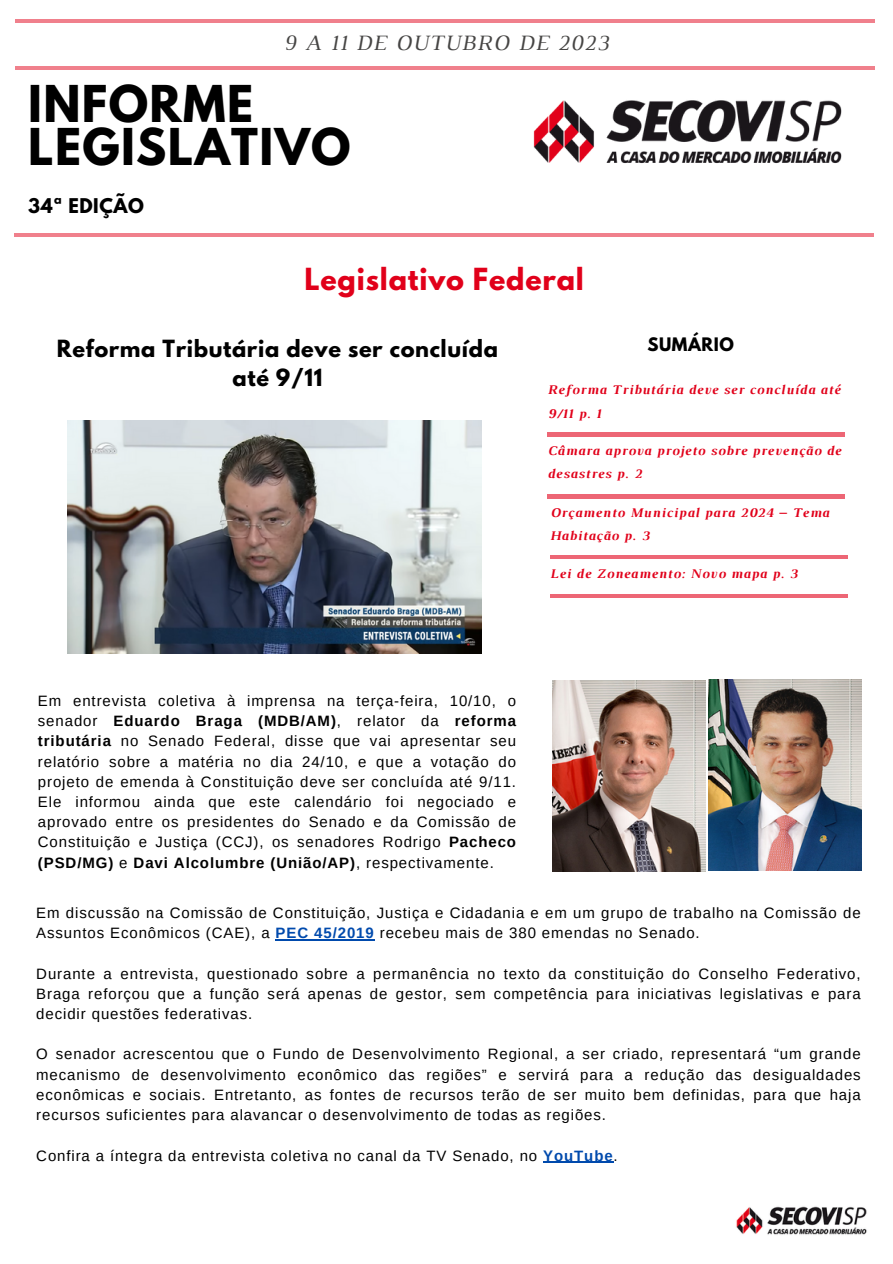
<style>
.page{position:relative;width:893px;height:1264px;background:#fff}
.page>*{position:absolute;margin:0;border:0;box-sizing:border-box;transform-origin:0 0}
.t1{font:700 45px/42.8px "League Spartan";letter-spacing:.03em;color:#000}
.t2{font:700 27px "League Spartan";letter-spacing:.03em;color:#e1001a}
.t3{font:italic 22.35px "Luthier";letter-spacing:.06em;color:#464544}
.t4{font:700 21px/29.2px "League Spartan";letter-spacing:.03em;color:#000;text-align:center}
.t5{font:700 18px "League Spartan";letter-spacing:.03em;color:#000}
.t6{font:700 16.5px "League Spartan";letter-spacing:.03em;color:#000}
.t7{font:15px/20.2px "Arimo";letter-spacing:.06em;color:#000;text-align:justify}
.t8{font:italic 700 13.5px/23.5px "Luthier";letter-spacing:.06em;color:#e1001a}
.s1{font-weight:700}
.s2{font-weight:700;color:#004aad}
</style>
<div class="page">
<hr style="left:15px;top:66px;width:859px;height:4px;background:#f0808c">
<hr style="left:15px;top:19px;width:859px;height:4px;background:#f0808c">
<img style="left:533px;top:100px;width:309px;height:63px">
<hr style="left:14px;top:233px;width:859px;height:4px;background:#f0808c">
<img style="left:736px;top:1206px;width:131px;height:29px">
<hr style="left:549px;top:555px;width:298px;height:3px;background:#e1001a">
<hr style="left:549px;top:594px;width:298px;height:4px;background:#ed6675">
<hr style="left:547px;top:433px;width:298px;height:3px;background:#e1001a">
<hr style="left:547px;top:494px;width:298px;height:4px;background:#ed6675">
<img style="left:68px;top:420px;width:414px;height:233px">
<img style="left:708px;top:679px;width:153px;height:191px">
<img style="left:552px;top:680px;width:153px;height:191px">
<hr style="left:275px;top:939px;width:100px;height:1px;background:#004aad">
<hr style="left:543px;top:1161px;width:70px;height:1px;background:#004aad">
<p class="t3" style="left:283px;top:34px;width:327px">9 A 11 DE OUTUBRO DE 2023</p>
<p class="t1" style="left:28px;top:88px;width:324px">INFORME<br>LEGISLATIVO</p>
<p class="t5" style="left:28px;top:197px;width:117px">34ª EDIÇÃO</p>
<p class="t2" style="left:304px;top:265px;width:281px">Legislativo Federal</p>
<p class="t4" style="left:57px;top:336px;width:442px">Reforma Tributária deve ser concluída até 9/11</p>
<p class="t6" style="left:647px;top:336px;width:88px">SUMÁRIO</p>
<p class="t8" style="left:547px;top:379px;width:294px">Reforma Tributária deve ser concluída até<br>9/11 p. 1</p>
<p class="t8" style="left:547px;top:439px;width:295px">Câmara aprova projeto sobre prevenção de desastres p. 2</p>
<p class="t8" style="left:549px;top:501px;width:280px">Orçamento Municipal para 2024 – Tema<br>Habitação p. 3</p>
<p class="t8" style="left:549px;top:563px;width:249px">Lei de Zoneamento: Novo mapa p. 3</p>
<p class="t7" style="left:38px;top:690px;width:479px">Em entrevista coletiva à imprensa na terça-feira, 10/10, o senador <span class="s1">Eduardo Braga (MDB/AM)</span>, relator da <span class="s1">reforma tributária</span> no Senado Federal, disse que vai apresentar seu relatório sobre a matéria no dia 24/10, e que a votação do projeto de emenda à Constituição deve ser concluída até 9/11.<br>Ele informou ainda que este calendário foi negociado e aprovado entre os presidentes do Senado e da Comissão de Constituição e Justiça (CCJ), os senadores Rodrigo <span class="s1">Pacheco (PSD/MG)</span> e <span class="s1">Davi Alcolumbre (União/AP)</span>, respectivamente.</p>
<p class="t7" style="left:36px;top:902px;width:825px">Em discussão na Comissão de Constituição, Justiça e Cidadania e em um grupo de trabalho na Comissão de<br>Assuntos Econômicos (CAE), a <span class="s2">PEC 45/2019</span> recebeu mais de 380 emendas no Senado.</p>
<p class="t7" style="left:36px;top:963px;width:825px">Durante a entrevista, questionado sobre a permanência no texto da constituição do Conselho Federativo, Braga reforçou que a função será apenas de gestor, sem competência para iniciativas legislativas e para decidir questões federativas.</p>
<p class="t7" style="left:36px;top:1044px;width:825px">O senador acrescentou que o Fundo de Desenvolvimento Regional, a ser criado, representará “um grande mecanismo de desenvolvimento econômico das regiões” e servirá para a redução das desigualdades econômicas e sociais. Entretanto, as fontes de recursos terão de ser muito bem definidas, para que haja recursos suficientes para alavancar o desenvolvimento de todas as regiões.</p>
<p class="t7" style="left:36px;top:1145px;width:583px">Confira a íntegra da entrevista coletiva no canal da TV Senado, no <span class="s2">YouTube</span>.</p>
</div>
